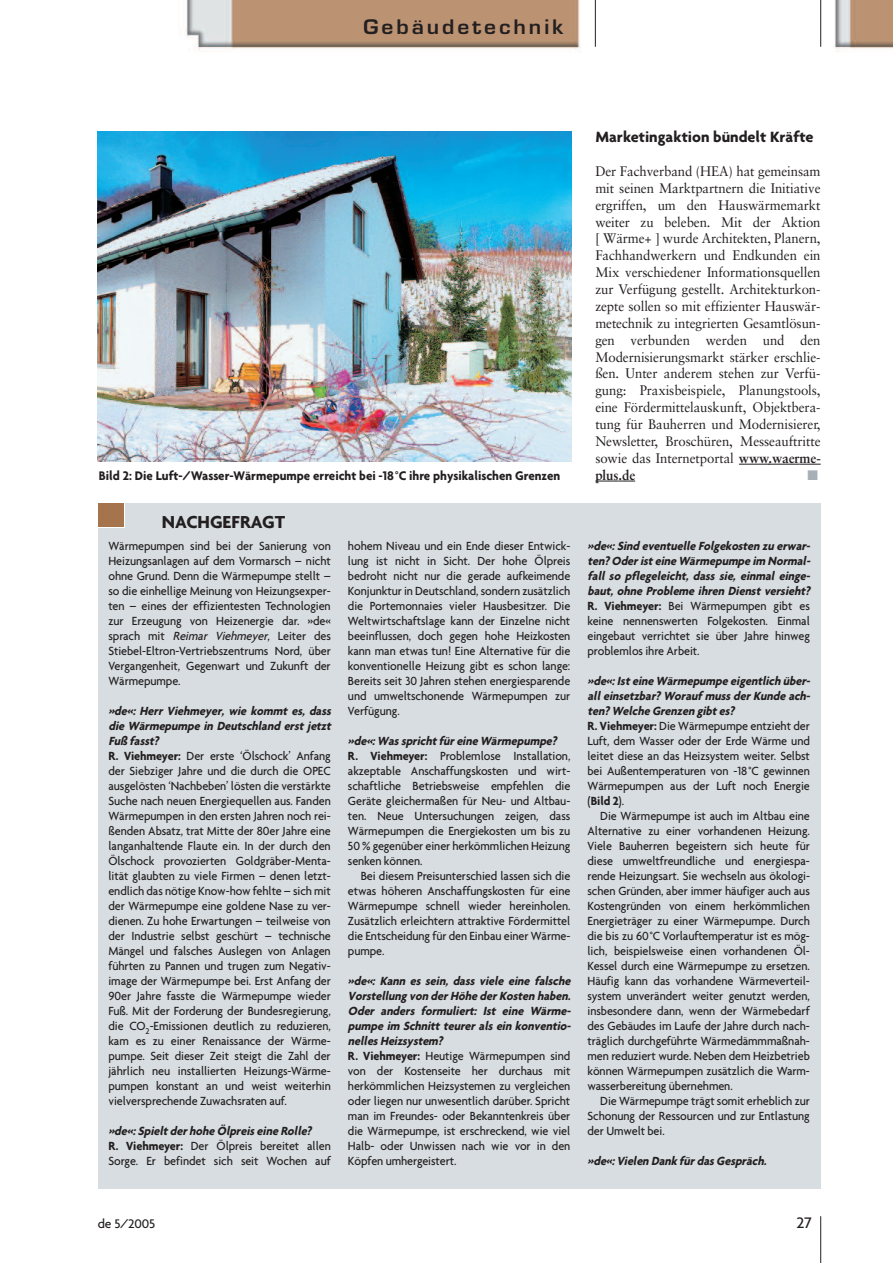
<style>
.page{position:relative;width:893px;height:1263px;background:#fff}
.page>*{position:absolute;margin:0;border:0;box-sizing:border-box;transform-origin:0 0}
.t1{font:600 19.5px "Eurostile";letter-spacing:.14em;color:#231f20;scale:1.07 1}
.t2{font:700 18.75px "Agenda";color:#231f20}
.t3{font:500 16.5px "Agenda";color:#231f20}
.t4{font:700 16.2px "Agenda";color:#231f20}
.t5{font:13.8px/16.8px "Sabon";letter-spacing:-.005em;color:#231f20;text-align:justify;scale:.95 1}
.t6{font:13.8px "Zapf Dingbats";color:#a6b0b6}
.t7{font:700 13.5px "Agenda";color:#231f20;scale:.95 1}
.t8{font:500 13.5px "Agenda";letter-spacing:-.01em;color:#231f20}
.t9{font:500 12.75px/15px "Agenda";letter-spacing:-.005em;color:#231f20;text-align:justify;scale:.95 1}
.t10{font:italic 700 12.75px/15px "Agenda";letter-spacing:-.005em;color:#231f20;scale:.95 1}
.s1{font-style:italic}
.s2{font-weight:700;font-style:italic}
.s3{font-weight:700}
.s4{font-style:normal}
.s5{font-weight:500;font-style:normal}
</style>
<div class="page">
<img style="left:185px;top:0;width:708px;height:52px">
<hr style="left:820px;top:1216px;width:1px;height:47px;background:#231f20">
<hr style="left:595px;top:0;width:1px;height:47px;background:#231f20">
<hr style="left:820px;top:0;width:1px;height:47px;background:#231f20">
<hr style="left:739px;top:464px;width:30px;height:1px;background:#231f20">
<hr style="left:768px;top:464px;width:32px;height:1px;background:#231f20">
<svg style="left:800px;top:464px;width:21px;height:1px"></svg>
<svg style="left:595px;top:481px;width:40px;height:1px"></svg>
<div style="left:98px;top:503px;width:723px;height:685px;background:#d7dde0"></div>
<svg style="left:98px;top:503px;width:26px;height:25px"></svg>
<div style="left:98px;top:503px;width:25px;height:24px;background:#a5734c"></div>
<img style="left:98px;top:132px;width:474px;height:330px">
<h1 class="t1" style="left:363px;top:19px;width:188px">Gebäudetechnik</h1>
<p class="t7" style="left:99px;top:467px;width:487px">Bild 2: Die Luft-/Wasser-Wärmepumpe erreicht bei -18°C ihre physikalischen Grenzen</p>
<h2 class="t2" style="left:162px;top:510px;width:125px">NACHGEFRAGT</h2>
<p class="t9" style="left:108px;top:538px;width:236px">Wärmepumpen sind bei der Sanierung von Heizungsanlagen auf dem Vormarsch – nicht ohne Grund. Denn die Wärmepumpe stellt – so die einhellige Meinung von Heizungsexper&shy;ten – eines der effizientesten Technologien zur Erzeugung von Heizenergie dar. »de« sprach mit <span class="s1">Reimar Viehmeyer</span>, Leiter des Stiebel-Eltron-Vertriebszentrums Nord, über Vergangenheit, Gegenwart und Zukunft der Wärmepumpe.</p>
<p class="t9" style="left:108px;top:703px;width:238px;text-align:left"><span class="s2">»de«: Herr Viehmeyer, wie kommt es, dass die Wärmepumpe in Deutschland erst jetzt Fuß fasst?<br></span><span class="s3">R. Viehmeyer:</span> Der erste ‘Ölschock’ Anfang der Siebziger Jahre und die durch die OPEC ausgelösten ‘Nachbeben’ lösten die verstärkte Suche nach neuen Energiequellen aus. Fanden Wärmepumpen in den ersten Jahren noch rei&shy;ßenden Absatz, trat Mitte der 80er Jahre eine langanhaltende Flaute ein. In der durch den Ölschock provozierten Goldgräber-Menta&shy;lität glaubten zu viele Firmen – denen letzt&shy;endlich das nötige Know-how fehlte – sich mit der Wärmepumpe eine goldene Nase zu ver&shy;dienen. Zu hohe Erwartungen – teilweise von der Industrie selbst geschürt – technische Mängel und falsches Auslegen von Anlagen führten zu Pannen und trugen zum Negativ&shy;image der Wärmepumpe bei. Erst Anfang der 90er Jahre fasste die Wärmepumpe wieder Fuß. Mit der Forderung der Bundesregierung, die CO<sub>2</sub>-Emissionen deutlich zu reduzieren, kam es zu einer Renaissance der Wärme&shy;pumpe. Seit dieser Zeit steigt die Zahl der jährlich neu installierten Heizungs-Wärme&shy;pumpen konstant an und weist weiterhin vielversprechende Zuwachsraten auf.</p>
<p class="t9" style="left:108px;top:1123px;width:236px;text-align:left"><span class="s2">»de«:Sp ielt der hohe Ölp reis eine Rolle?<br></span><span class="s3">R. Viehmeyer:</span> Der Ölpreis bereitet allen<br>Sorge. Er befindet sich seit Wochen auf</p>
<p class="t9" style="left:348px;top:538px;width:236px">hohem Niveau und ein Ende dieser Entwick&shy;lung ist nicht in Sicht. Der hohe Ölpreis bedroht nicht nur die gerade aufkeimende Konjunktur in Deutschland, sondern zusätzlich die Portemonnaies vieler Hausbesitzer. Die Weltwirtschaftslage kann der Einzelne nicht beeinflussen, doch gegen hohe Heizkosten kann man etwas tun! Eine Alternative für die konventionelle Heizung gibt es schon lange:<br>Bereits seit 30 Jahren stehen energiesparende und umweltschonende Wärmepumpen zur Verfügung.</p>
<p class="t9" style="left:348px;top:733px;width:236px;text-align:left"><span class="s2">»de«:Was sp richt für eine Wärmepumpe?<br></span><span class="s3">R. Viehmeyer:</span> Problemlose Installation, akzeptable Anschaffungskosten und wirt&shy;schaftliche Betriebsweise empfehlen die Geräte gleichermaßen für Neu- und Altbau&shy;ten. Neue Untersuchungen zeigen, dass Wärmepumpen die Energiekosten um bis zu 50 % gegenüber einer herkömmlichen Heizung senken können.</p>
<p class="t9" style="left:348px;top:868px;width:236px;text-indent:13px">Bei diesem Preisunterschied lassen sich die etwas höheren Anschaffungskosten für eine Wärmepumpe schnell wieder hereinholen.<br>Zusätzlich erleichtern attraktive Fördermittel die Entscheidung für den Einbau einer Wärme&shy;pumpe.</p>
<p class="t9" style="left:348px;top:973px;width:238px;text-align:left"><span class="s2">»de«: Kann es sein, dass viele eine falsche Vorstellung von der Höhe der Kosten haben.<br>Oder anders formuliert: Ist eine Wärme&shy;pumpe im Schnitt teurer als ein konventio&shy;nelles Heizsystem?<br></span><span class="s3">R. Viehmeyer:</span> Heutige Wärmepumpen sind von der Kostenseite her durchaus mit herkömmlichen Heizsystemen zu vergleichen oder liegen nur unwesentlich darüber. Spricht man im Freundes- oder Bekanntenkreis über die Wärmepumpe, ist erschreckend, wie viel Halb- oder Unwissen nach wie vor in den Köpfen umhergeistert.</p>
<p class="t4" style="left:595px;top:127px;width:220px">Marketingaktion bündelt Kräfte</p>
<p class="t5" style="left:595px;top:164px;width:239px">Der Fachverband (HEA) hat gemeinsam mit seinen Marktpartnern die Initiative ergriffen, um den Hauswärmemarkt weiter zu beleben. Mit der Aktion [ Wärme+ ] wurde Architekten, Planern, Fachhandwerkern und Endkunden ein Mix verschiedener Informationsquellen zur Verfügung gestellt. Architekturkon&shy;zepte sollen so mit effizienter Hauswär&shy;metechnik zu integrierten Gesamtlösun&shy;gen verbunden werden und den Modernisierungsmarkt stärker erschlie&shy;ßen. Unter anderem stehen zur Verfü&shy;gung: Praxisbeispiele, Planungstools, eine Fördermittelauskunft, Objektbera&shy;tung für Bauherren und Modernisierer, Newsletter, Broschüren, Messeauftritte sowie das Internetportal <span class="s3">www.waerme&shy;plus.de</span></p>
<p class="t6" style="left:807px;top:467px;width:12px">■</p>
<p class="t10" style="left:587px;top:538px;width:238px">»de«:Sind eventuelle Folgekosten zu erwar&shy;ten? Oder ist eine Wärmepumpe im Normal&shy;fall so pflegeleicht, dass sie, einmal einge&shy;baut, ohne Probleme ihren Dienst versieht?<br><span class="s4">R. Viehmeyer:</span> <span class="s5">Bei Wärmepumpen gibt es keine nennenswerten Folgekosten. Einmal eingebaut verrichtet sie über Jahre hinweg problemlos ihre Arbeit.</span></p>
<p class="t9" style="left:587px;top:673px;width:238px;text-align:left"><span class="s2">»de«:Ist eine Wärmepumpe eigentlich über&shy;all einsetzbar? Worauf muss der Kunde ach&shy;ten? Welche Grenzen gibt es?<br></span><span class="s3">R. Viehmeyer:</span> Die Wärmepumpe entzieht der Luft, dem Wasser oder der Erde Wärme und leitet diese an das Heizsystem weiter. Selbst bei Außentemperaturen von -18°C gewinnen Wärmepumpen aus der Luft noch Energie (<span class="s3">Bild 2</span>).</p>
<p class="t9" style="left:587px;top:808px;width:236px;text-indent:13px">Die Wärmepumpe ist auch im Altbau eine Alternative zu einer vorhandenen Heizung.<br>Viele Bauherren begeistern sich heute für diese umweltfreundliche und energiespa&shy;rende Heizungsart. Sie wechseln aus ökologi&shy;schen Gründen, aber immer häufiger auch aus Kostengründen von einem herkömmlichen Energieträger zu einer Wärmepumpe. Durch die bis zu 60°C Vorlauftemperatur ist es mög&shy;lich, beispielsweise einen vorhandenen Öl-Kessel durch eine Wärmepumpe zu ersetzen.<br>Häufig kann das vorhandene Wärmeverteil&shy;system unverändert weiter genutzt werden, insbesondere dann, wenn der Wärmebedarf des Gebäudes im Laufe der Jahre durch nach&shy;träglich durchgeführte Wärmedämmmaßnah&shy;men reduziert wurde. Neben dem Heizbetrieb können Wärmepumpen zusätzlich die Warm&shy;wasserbereitung übernehmen.</p>
<p class="t9" style="left:587px;top:1093px;width:236px;text-indent:13px">Die Wärmepumpe trägt somit erheblich zur Schonung der Ressourcen und zur Entlastung der Umwelt bei.</p>
<p class="t10" style="left:587px;top:1153px;width:192px">»de«:Vielen Dank für das Gesp räch.</p>
<p class="t8" style="left:98px;top:1215px;width:59px">de 5/2005</p>
<p class="t3" style="left:796px;top:1213px;width:17px">27</p>
</div>
